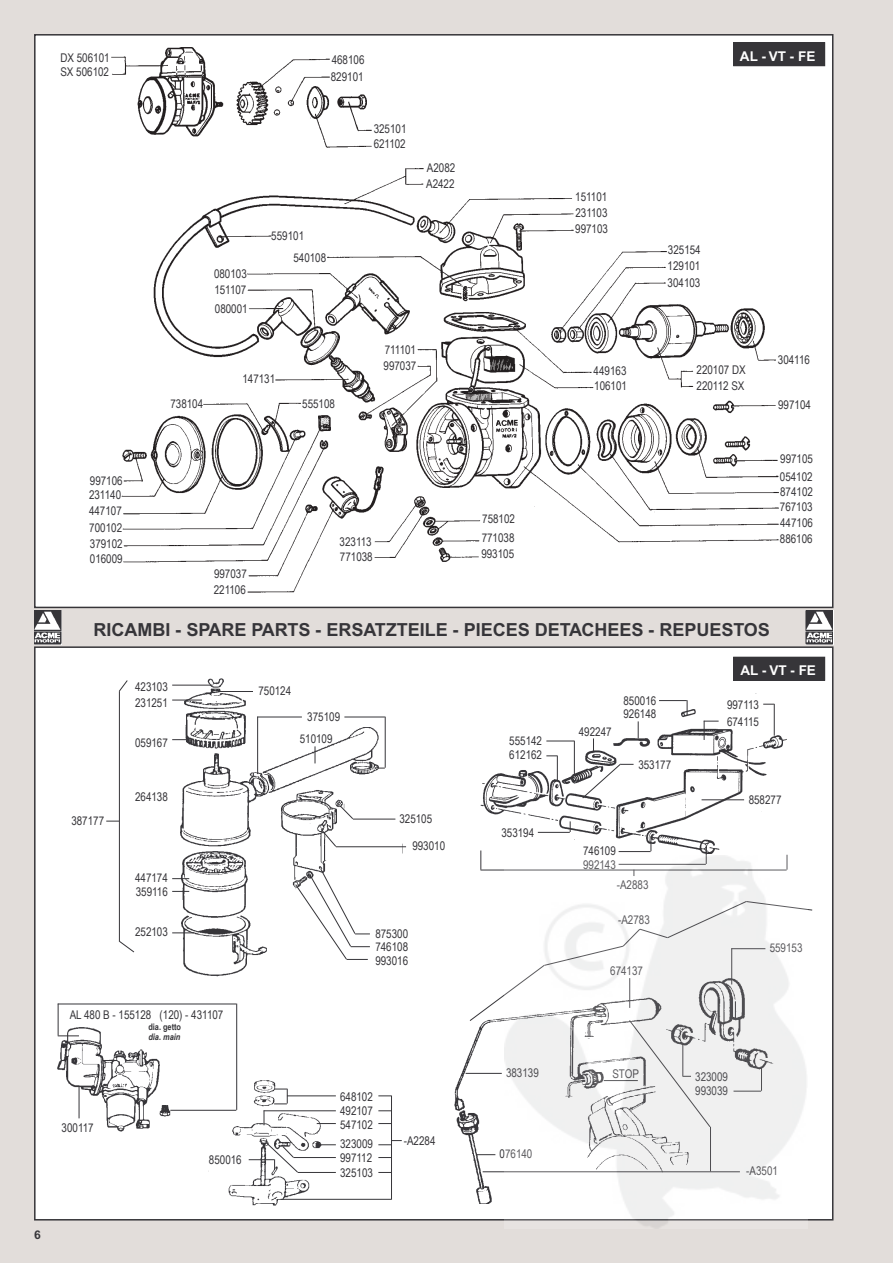
<style>
.page{position:relative;width:893px;height:1263px;background:#e2ddda}
.page>*{position:absolute;margin:0;border:0;box-sizing:border-box;transform-origin:0 0}
.t1{font:700 18px "Arial";color:#363539}
.t2{font:700 13.5px "Arial";color:#fff}
.t3{font:12px/13.5px "Arial Narrow";color:#363539}
.t4{font:700 12px "Arial";color:#363539}
.t5{font:700 9px/10.5px "Arial Narrow";color:#363539}
.s1{font-style:italic}
</style>
<div class="page">
<div style="left:35px;top:35px;width:798px;height:572px;background:#fff"></div>
<div style="left:35px;top:647px;width:798px;height:573px;background:#fff"></div>
<div style="left:34px;top:610px;width:28px;height:34px;background:#969597"></div>
<img style="left:34px;top:610px;width:27px;height:34px">
<img style="left:806px;top:611px;width:27px;height:33px">
<img style="left:454px;top:1054px;width:51px;height:150px">
<hr style="left:466px;top:1073px;width:36px;height:1px;background:#363539">
<svg style="left:476px;top:1154px;width:19px;height:1px"></svg>
<hr style="left:483px;top:1171px;width:257px;height:1px;background:#363539">
<svg style="left:469px;top:909px;width:344px;height:218px"></svg>
<img style="left:480px;top:703px;width:307px;height:151px">
<svg style="left:659px;top:700px;width:29px;height:15px"></svg>
<svg style="left:638px;top:721px;width:1px;height:17px"></svg>
<svg style="left:593px;top:738px;width:1px;height:13px"></svg>
<svg style="left:546px;top:741px;width:28px;height:1px"></svg>
<hr style="left:574px;top:741px;width:1px;height:34px;background:#363539">
<svg style="left:546px;top:755px;width:12px;height:26px"></svg>
<svg style="left:582px;top:763px;width:52px;height:35px"></svg>
<hr style="left:538px;top:832px;width:32px;height:1px;background:#363539">
<hr style="left:619px;top:851px;width:32px;height:1px;background:#363539">
<svg style="left:651px;top:836px;width:1px;height:15px"></svg>
<svg style="left:480px;top:850px;width:1px;height:20px"></svg>
<hr style="left:480px;top:870px;width:307px;height:1px;background:#363539">
<svg style="left:704px;top:721px;width:15px;height:19px"></svg>
<hr style="left:774px;top:704px;width:1px;height:32px;background:#363539">
<hr style="left:702px;top:799px;width:42px;height:1px;background:#363539">
<img style="left:208px;top:1080px;width:113px;height:125px">
<hr style="left:287px;top:1095px;width:49px;height:1px;background:#363539">
<hr style="left:264px;top:1110px;width:72px;height:1px;background:#363539">
<svg style="left:264px;top:1110px;width:1px;height:15px"></svg>
<svg style="left:317px;top:1123px;width:19px;height:1px"></svg>
<svg style="left:317px;top:1144px;width:19px;height:1px"></svg>
<hr style="left:293px;top:1157px;width:43px;height:1px;background:#363539">
<hr style="left:298px;top:1172px;width:38px;height:1px;background:#363539">
<svg style="left:249px;top:1142px;width:49px;height:30px"></svg>
<svg style="left:378px;top:1095px;width:13px;height:1px"></svg>
<hr style="left:391px;top:1095px;width:1px;height:105px;background:#363539">
<hr style="left:281px;top:1199px;width:110px;height:1px;background:#363539">
<svg style="left:378px;top:1172px;width:13px;height:1px"></svg>
<svg style="left:378px;top:1157px;width:13px;height:1px"></svg>
<svg style="left:378px;top:1123px;width:13px;height:1px"></svg>
<svg style="left:378px;top:1110px;width:13px;height:1px"></svg>
<svg style="left:378px;top:1140px;width:24px;height:5px"></svg>
<img style="left:84px;top:157px;width:750px;height:454px">
<div style="left:734px;top:43px;width:91px;height:23px;background:#363539"></div>
<div style="left:734px;top:657px;width:91px;height:23px;background:#363539"></div>
<img style="left:111px;top:47px;width:261px;height:101px">
<svg style="left:274px;top:1089px;width:14px;height:15px"></svg>
<img style="left:57px;top:1028px;width:107px;height:103px">
<div style="left:104px;top:1024px;width:56px;height:15px;background:#fff"></div>
<img style="left:158px;top:1105px;width:15px;height:11px">
<hr style="left:170px;top:1110px;width:66px;height:1px;background:#363539">
<hr style="left:236px;top:1003px;width:1px;height:107px;background:#363539">
<hr style="left:58px;top:1003px;width:178px;height:1px;background:#363539">
<hr style="left:58px;top:1003px;width:1px;height:32px;background:#363539">
<svg style="left:58px;top:1035px;width:21px;height:1px"></svg>
<img style="left:267px;top:728px;width:140px;height:160px">
<hr style="left:172px;top:685px;width:41px;height:1px;background:#363539">
<hr style="left:172px;top:700px;width:30px;height:1px;background:#363539">
<svg style="left:118px;top:680px;width:10px;height:12px"></svg>
<hr style="left:119px;top:691px;width:1px;height:251px;background:#363539">
<svg style="left:315px;top:746px;width:1px;height:17px"></svg>
<hr style="left:385px;top:717px;width:1px;height:51px;background:#363539">
<hr style="left:344px;top:717px;width:41px;height:1px;background:#363539">
<hr style="left:257px;top:717px;width:45px;height:1px;background:#363539">
<hr style="left:353px;top:819px;width:42px;height:1px;background:#363539">
<svg style="left:340px;top:805px;width:13px;height:14px"></svg>
<hr style="left:336px;top:846px;width:70px;height:1px;background:#363539">
<svg style="left:321px;top:829px;width:15px;height:18px"></svg>
<svg style="left:295px;top:869px;width:75px;height:91px"></svg>
<svg style="left:118px;top:940px;width:17px;height:13px"></svg>
<img style="left:181px;top:678px;width:86px;height:298px">
<svg style="left:106px;top:821px;width:13px;height:1px"></svg>
<hr style="left:79px;top:1086px;width:1px;height:32px;background:#363539">
<div style="left:198px;top:368px;width:77px;height:24px;background:#fff"></div>
<img style="left:505px;top:855px;width:303px;height:366px">
<p class="t3" style="left:60px;top:51px;width:51px">DX 506101</p>
<p class="t3" style="left:60px;top:65px;width:50px">SX 506102</p>
<p class="t3" style="left:90px;top:473px;width:34px">997106</p>
<p class="t3" style="left:89px;top:488px;width:34px">231140</p>
<p class="t3" style="left:89px;top:504px;width:34px">447107</p>
<p class="t3" style="left:89px;top:520px;width:34px">700102</p>
<p class="t3" style="left:90px;top:536px;width:34px">379102</p>
<p class="t3" style="left:90px;top:552px;width:34px">016009</p>
<p class="t3" style="left:332px;top:52px;width:34px">468106</p>
<p class="t3" style="left:331px;top:69px;width:34px">829101</p>
<p class="t3" style="left:214px;top:266px;width:34px">080103</p>
<p class="t3" style="left:214px;top:283px;width:34px">151107</p>
<p class="t3" style="left:215px;top:301px;width:34px">080001</p>
<p class="t3" style="left:271px;top:228px;width:34px">559101</p>
<p class="t3" style="left:293px;top:250px;width:34px">540108</p>
<p class="t3" style="left:170px;top:397px;width:34px">738104</p>
<p class="t3" style="left:242px;top:372px;width:34px">147131</p>
<p class="t3" style="left:302px;top:397px;width:34px">555108</p>
<p class="t3" style="left:374px;top:122px;width:34px">325101</p>
<p class="t3" style="left:374px;top:136px;width:34px">621102</p>
<p class="t3" style="left:427px;top:161px;width:30px">A2082</p>
<p class="t3" style="left:426px;top:177px;width:30px">A2422</p>
<p class="t3" style="left:385px;top:343px;width:33px">711101</p>
<p class="t3" style="left:384px;top:359px;width:34px">997037</p>
<p class="t3" style="left:214px;top:567px;width:34px">997037</p>
<p class="t3" style="left:214px;top:583px;width:34px">221106</p>
<p class="t3" style="left:340px;top:534px;width:34px">323113</p>
<p class="t3" style="left:340px;top:549px;width:34px">771038</p>
<p class="t3" style="left:482px;top:511px;width:34px">758102</p>
<p class="t3" style="left:482px;top:531px;width:34px">771038</p>
<p class="t3" style="left:481px;top:547px;width:34px">993105</p>
<p class="t2" style="left:740px;top:48px;width:77px">AL - VT - FE</p>
<p class="t3" style="left:575px;top:190px;width:34px">151101</p>
<p class="t3" style="left:575px;top:222px;width:34px">997103</p>
<p class="t3" style="left:575px;top:206px;width:34px">231103</p>
<p class="t3" style="left:594px;top:363px;width:34px">449163</p>
<p class="t3" style="left:594px;top:378px;width:34px">106101</p>
<p class="t3" style="left:668px;top:243px;width:34px">325154</p>
<p class="t3" style="left:668px;top:275px;width:34px">304103</p>
<p class="t3" style="left:668px;top:259px;width:34px">129101</p>
<p class="t3" style="left:697px;top:362px;width:51px">220107 DX</p>
<p class="t3" style="left:697px;top:379px;width:49px">220112 SX</p>
<p class="t3" style="left:778px;top:353px;width:34px">304116</p>
<p class="t3" style="left:778px;top:398px;width:34px">997104</p>
<p class="t3" style="left:780px;top:452px;width:34px">997105</p>
<p class="t3" style="left:780px;top:469px;width:34px">054102</p>
<p class="t3" style="left:780px;top:484px;width:34px">874102</p>
<p class="t3" style="left:780px;top:499px;width:34px">767103</p>
<p class="t3" style="left:780px;top:515px;width:34px">447106</p>
<p class="t3" style="left:780px;top:532px;width:34px">886106</p>
<p class="t1" style="left:93px;top:619px;width:678px">RICAMBI - SPARE PARTS - ERSATZTEILE - PIECES DETACHEES - REPUESTOS</p>
<p class="t3" style="left:135px;top:679px;width:34px;line-height:15.6px">423103<br>231251</p>
<p class="t3" style="left:135px;top:736px;width:34px">059167</p>
<p class="t3" style="left:71px;top:813px;width:34px">387177</p>
<p class="t3" style="left:135px;top:790px;width:34px">264138</p>
<p class="t3" style="left:135px;top:871px;width:34px">447174<br>359116</p>
<p class="t3" style="left:135px;top:925px;width:34px">252103</p>
<p class="t3" style="left:70px;top:1008px;width:155px">AL 480 B - 155128 (120) - 431107</p>
<p class="t5" style="left:148px;top:1021px;width:34px">dia. getto <span class="s1">dia. main</span></p>
<p class="t3" style="left:258px;top:683px;width:34px">750124</p>
<p class="t3" style="left:307px;top:710px;width:34px">375109</p>
<p class="t3" style="left:300px;top:731px;width:34px">510109</p>
<p class="t3" style="left:399px;top:812px;width:34px">325105</p>
<p class="t3" style="left:412px;top:839px;width:34px">993010</p>
<p class="t3" style="left:375px;top:926px;width:34px;text-align:justify">875300<br>746108<br>993016</p>
<p class="t3" style="left:62px;top:1120px;width:34px">300117</p>
<p class="t3" style="left:209px;top:1153px;width:34px">850016</p>
<p class="t3" style="left:340px;top:1089px;width:34px;line-height:14.4px;text-align:justify">648102<br>492107<br>547102</p>
<p class="t3" style="left:340px;top:1136px;width:34px;line-height:14.4px;text-align:justify">323009<br>997112<br>325103</p>
<p class="t3" style="left:404px;top:1134px;width:33px">-A2284</p>
<p class="t3" style="left:509px;top:734px;width:34px">555142<br>612162</p>
<p class="t3" style="left:501px;top:825px;width:34px">353194</p>
<p class="t3" style="left:579px;top:725px;width:34px">492247</p>
<p class="t3" style="left:623px;top:693px;width:34px">850016<br>926148</p>
<p class="t3" style="left:638px;top:757px;width:34px">353177</p>
<p class="t3" style="left:583px;top:844px;width:34px">746109<br>992143</p>
<p class="t3" style="left:617px;top:877px;width:33px">-A2883</p>
<p class="t3" style="left:618px;top:913px;width:33px">-A2783</p>
<p class="t3" style="left:610px;top:963px;width:34px">674137</p>
<p class="t2" style="left:740px;top:662px;width:77px">AL - VT - FE</p>
<p class="t3" style="left:727px;top:698px;width:34px">997113</p>
<p class="t3" style="left:727px;top:714px;width:34px">674115</p>
<p class="t3" style="left:749px;top:793px;width:34px">858277</p>
<p class="t3" style="left:770px;top:941px;width:34px">559153</p>
<p class="t3" style="left:506px;top:1066px;width:34px">383139</p>
<p class="t3" style="left:612px;top:1066px;width:28px">STOP</p>
<p class="t3" style="left:500px;top:1147px;width:34px">076140</p>
<p class="t3" style="left:695px;top:1069px;width:34px;line-height:14.4px">323009<br>993039</p>
<p class="t3" style="left:746px;top:1163px;width:33px">-A3501</p>
<p class="t4" style="left:34px;top:1228px;width:8px">6</p>
</div>
